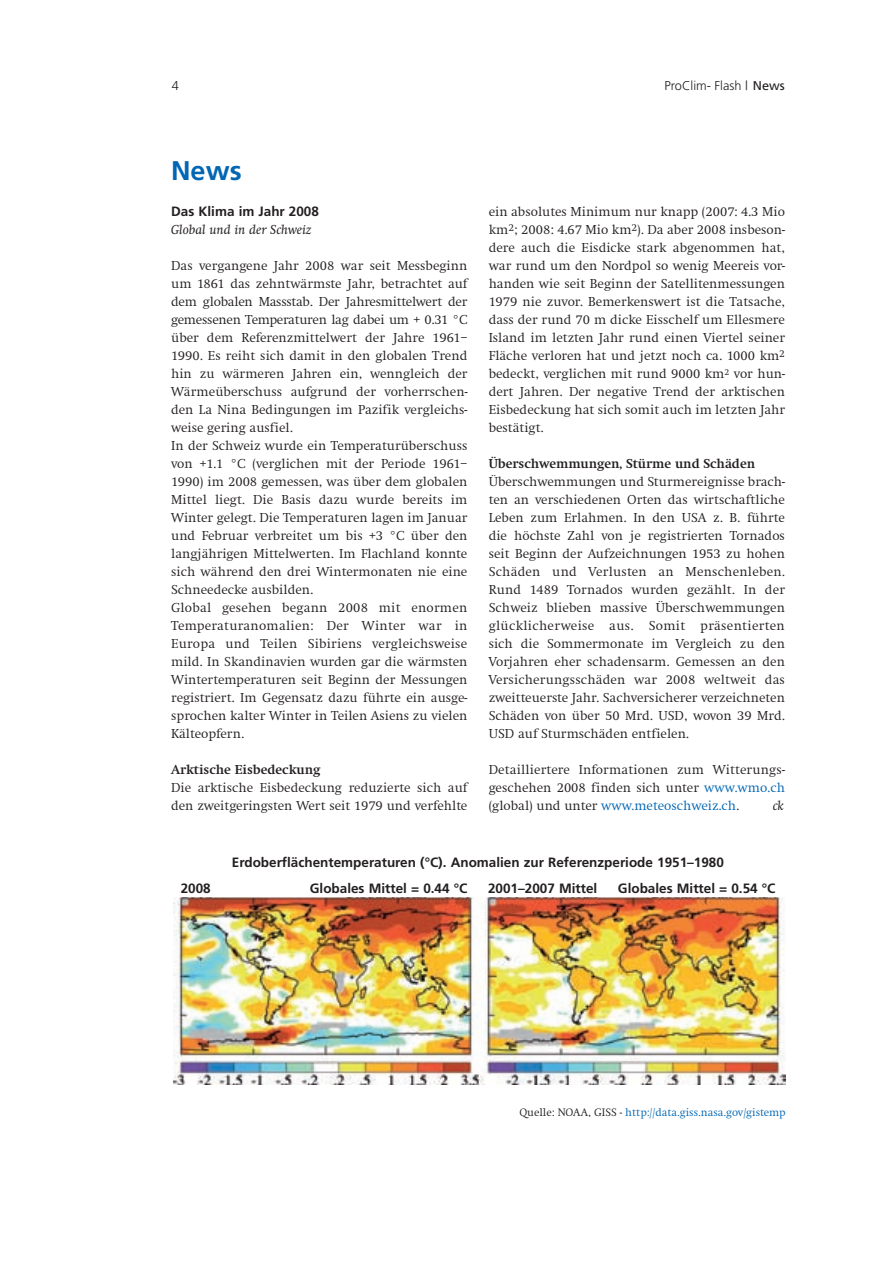
<style>
.page{position:relative;width:893px;height:1263px;background:#fff}
.page>*{position:absolute;margin:0;border:0;box-sizing:border-box;transform-origin:0 0}
.t1{font:700 27px "Frutiger";color:#0166b3}
.t2{font:300 13.5px/18px "Swift";color:#231f20;text-align:justify}
.t3{font:700 13.5px "Frutiger";color:#231f20}
.t4{font:700 13.5px "Swift";color:#231f20}
.t5{font:italic 13.5px "Swift";color:#231f20}
.t6{font:300 12.75px "Frutiger";color:#231f20}
.t7{font:300 11.25px "Swift";color:#0166b3}
.s1{font-weight:400}
.s2{color:#0166b3}
.s3{color:#231f20}
</style>
<div class="page">
<img style="left:173px;top:897px;width:612px;height:187px">
<p class="t6" style="left:172px;top:78px;width:9px">4</p>
<p class="t6" style="left:664px;top:79px;width:122px">ProClim- Flash | <span class="s1">News</span></p>
<h1 class="t1" style="left:171px;top:155px;width:72px">News</h1>
<p class="t3" style="left:171px;top:203px;width:149px">Das Klima im Jahr 2008</p>
<p class="t5" style="left:171px;top:222px;width:142px">Global und in der Schweiz</p>
<p class="t2" style="left:171px;top:257px;width:298px;text-align:left">Das vergangene Jahr 2008 war seit Messbeginn um 1861 das zehntwärmste Jahr, betrachtet auf dem globalen Massstab. Der Jahresmittelwert der gemessenen Temperaturen lag dabei um + 0.31 °C über dem Referenzmittelwert der Jahre 1961– 1990. Es reiht sich damit in den globalen Trend hin zu wärmeren Jahren ein, wenngleich der Wärmeüberschuss aufgrund der vorherrschen&shy;den La Nina Bedingungen im Pazifik vergleichs&shy;weise gering ausfiel.<br>In der Schweiz wurde ein Temperaturüberschuss von +1.1 °C (verglichen mit der Periode 1961– 1990) im 2008 gemessen, was über dem globalen Mittel liegt. Die Basis dazu wurde bereits im Winter gelegt. Die Temperaturen lagen im Januar und Februar verbreitet um bis +3 °C über den langjährigen Mittelwerten. Im Flachland konnte sich während den drei Wintermonaten nie eine Schneedecke ausbilden.<br>Global gesehen begann 2008 mit enormen Temperaturanomalien: Der Winter war in Europa und Teilen Sibiriens vergleichsweise mild. In Skandinavien wurden gar die wärmsten Wintertemperaturen seit Beginn der Messungen registriert. Im Gegensatz dazu führte ein ausge&shy;sprochen kalter Winter in Teilen Asiens zu vielen Kälteopfern.</p>
<p class="t4" style="left:171px;top:762px;width:151px">Arktische Eisbedeckung</p>
<p class="t2" style="left:171px;top:779px;width:298px">Die arktische Eisbedeckung reduzierte sich auf den zweitgeringsten Wert seit 1979 und verfehlte</p>
<p class="t2" style="left:489px;top:203px;width:298px">ein absolutes Minimum nur knapp (2007: 4.3 Mio km<sup>2</sup>; 2008: 4.67 Mio km<sup>2</sup>). Da aber 2008 insbeson&shy;dere auch die Eisdicke stark abgenommen hat, war rund um den Nordpol so wenig Meereis vor&shy;handen wie seit Beginn der Satellitenmessungen 1979 nie zuvor. Bemerkenswert ist die Tatsache, dass der rund 70 m dicke Eisschelf um Ellesmere Island im letzten Jahr rund einen Viertel seiner Fläche verloren hat und jetzt noch ca. 1000 km<sup>2 </sup>bedeckt, verglichen mit rund 9000 km<sup>2</sup> vor hun&shy;dert Jahren. Der negative Trend der arktischen Eisbedeckung hat sich somit auch im letzten Jahr bestätigt.</p>
<p class="t4" style="left:489px;top:456px;width:268px">Überschwemmungen, Stürme und Schäden</p>
<p class="t2" style="left:489px;top:473px;width:298px">Überschwemmungen und Sturmereignisse brach&shy;ten an verschiedenen Orten das wirtschaftliche Leben zum Erlahmen. In den USA z. B. führte die höchste Zahl von je registrierten Tornados seit Beginn der Aufzeichnungen 1953 zu hohen Schäden und Verlusten an Menschenleben.<br>Rund 1489 Tornados wurden gezählt. In der Schweiz blieben massive Überschwemmungen glücklicherweise aus. Somit präsentierten sich die Sommermonate im Vergleich zu den Vorjahren eher schadensarm. Gemessen an den Versicherungsschäden war 2008 weltweit das zweitteuerste Jahr. Sachversicherer verzeichneten Schäden von über 50 Mrd. USD, wovon 39 Mrd.<br>USD auf Sturmschäden entfielen.</p>
<p class="t2" style="left:489px;top:761px;width:298px">Detailliertere Informationen zum Witterungs&shy;geschehen 2008 finden sich unter <span class="s2">www.wmo.ch </span>(global) und unter <span class="s2">www.meteoschweiz.ch</span>.</p>
<p class="t5" style="left:773px;top:798px;width:13px">ck</p>
<p class="t3" style="left:232px;top:854px;width:493px">Erdoberflächentemperaturen (°C). Anomalien zur Referenzperiode 1951–1980</p>
<p class="t3" style="left:181px;top:880px;width:32px">2008</p>
<p class="t3" style="left:310px;top:880px;width:159px">Globales Mittel = 0.44 °C</p>
<p class="t3" style="left:488px;top:880px;width:111px">2001–2007 Mittel</p>
<p class="t3" style="left:618px;top:880px;width:159px">Globales Mittel = 0.54 °C</p>
<p class="t7" style="left:519px;top:1106px;width:268px"><span class="s3">Quelle: NOAA, GISS -</span> http://data.giss.nasa.gov/gistemp</p>
</div>
